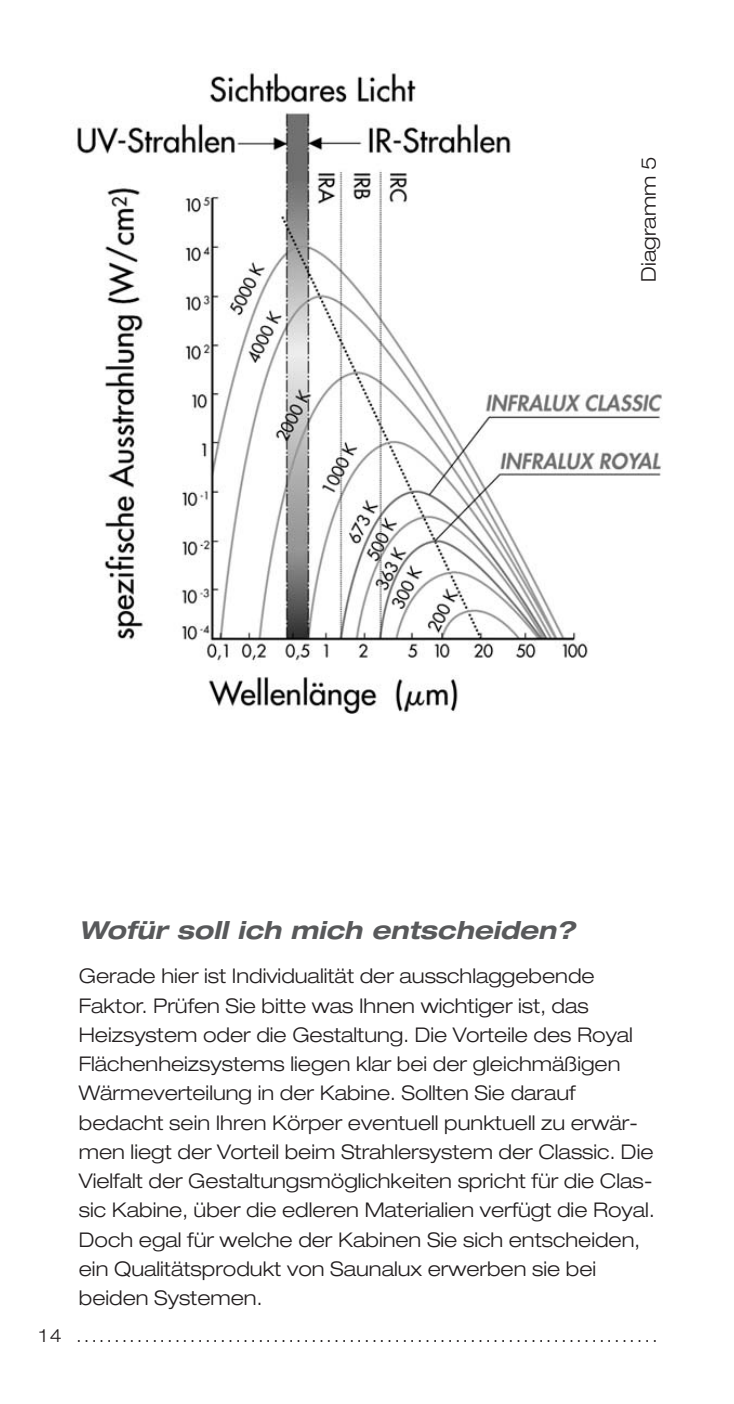
<style>
.page{position:relative;width:734px;height:1404px;background:#fff}
.page>*{position:absolute;margin:0;border:0;box-sizing:border-box;transform-origin:0 0}
.t1{font:italic 700 expanded 24.75px "Helvetica Neue";color:#58595b}
.t2{font:300 expanded 20.25px/29.2px "Helvetica Neue";color:#231f20}
.t3{font:300 expanded 18px "Helvetica Neue";color:#231f20}
</style>
<div class="page">
<img style="left:77px;top:72px;width:585px;height:641px">
<p class="t2" style="left:635px;top:282px;width:126px;rotate:-90deg">Diagramm 5</p>
<p class="t3" style="left:39px;top:1328px;width:24px">14</p>
<p class="t1" style="left:79px;top:921px;width:497px">Wofür soll ich mich entscheiden?</p>
<p class="t2" style="left:79px;top:963px;width:577px">Gerade hier ist Individualität der ausschlaggebende Faktor. Prüfen Sie bitte was Ihnen wichtiger ist, das Heizsystem oder die Gestaltung. Die Vorteile des Royal Flächenheizsystems liegen klar bei der gleichmäßigen Wärmeverteilung in der Kabine. Sollten Sie darauf bedacht sein Ihren Körper eventuell punktuell zu erwär&shy;men liegt der Vorteil beim Strahlersystem der Classic. Die Vielfalt der Gestaltungsmöglichkeiten spricht für die Clas&shy;sic Kabine, über die edleren Materialien verfügt die Royal.<br>Doch egal für welche der Kabinen Sie sich entscheiden, ein Qualitätsprodukt von Saunalux erwerben sie bei beiden Systemen.</p>
<p class="t3" style="left:77px;top:1328px;width:582px">.............................................................................</p>
</div>
